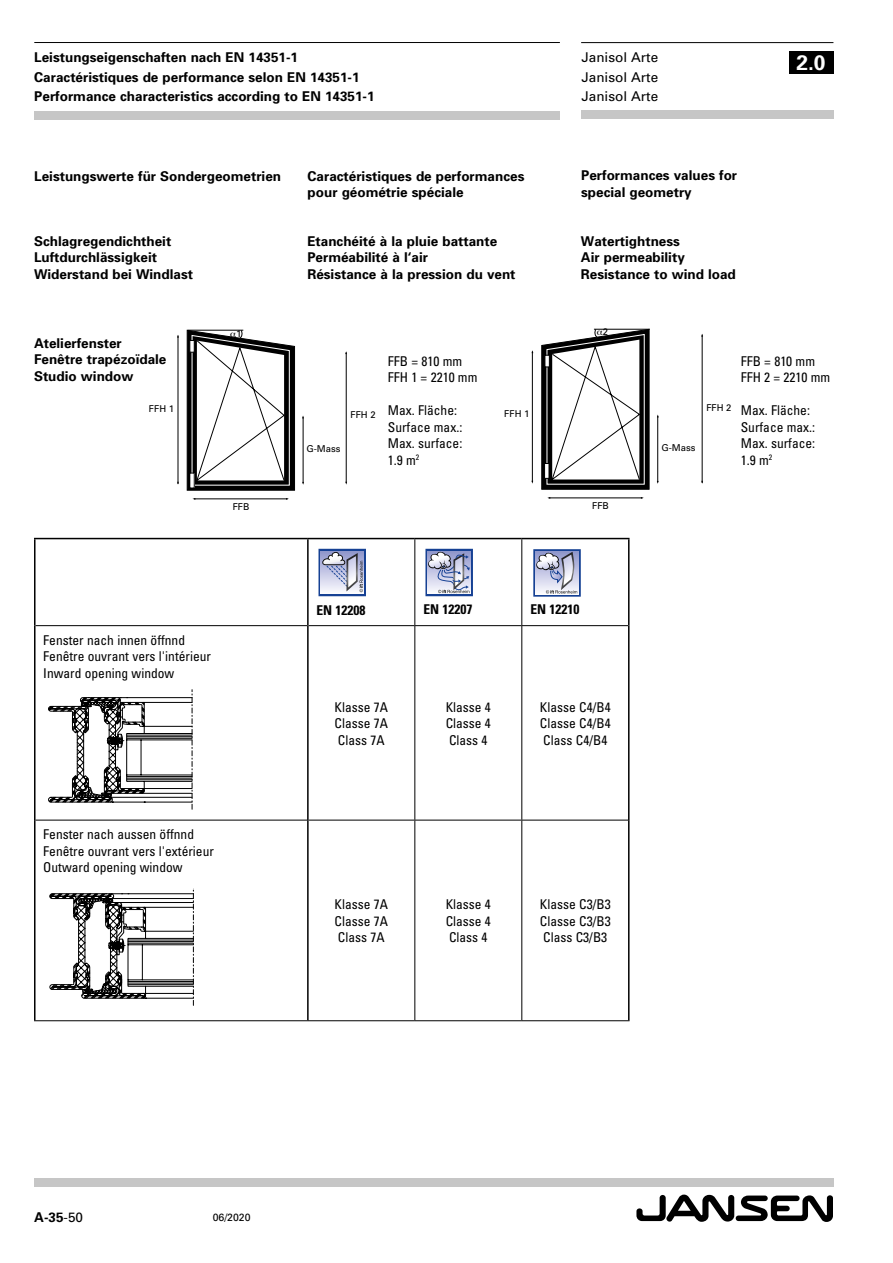
<style>
.page{position:relative;width:893px;height:1263px;background:#fff}
.page>*{position:absolute;margin:0;border:0;box-sizing:border-box;transform-origin:0 0}
.t1{font:700 21px "Univers";color:#fff}
.t2{font:700 13.5px/16.5px "Univers";color:#000}
.t3{font:condensed 13.5px/16.5px "Univers";color:#000}
.t4{font:13.5px/19.5px "Univers";color:#000;text-align:justify}
.t5{font:700 condensed 13.5px "Univers";color:#000}
.t6{font:10.5px "Univers";color:#000}
.t7{font:9.45px "Univers";color:#000}
.s1{font-weight:400}
</style>
<div class="page">
<div style="left:34px;top:1178px;width:799px;height:8px;background:#c6c6c6"></div>
<svg style="left:636px;top:1194px;width:197px;height:28px"></svg>
<div style="left:34px;top:111px;width:526px;height:8px;background:#c6c6c6"></div>
<hr style="left:34px;top:42px;width:526px;height:1px;background:#000">
<div style="left:581px;top:111px;width:252px;height:8px;background:#c6c6c6"></div>
<hr style="left:581px;top:42px;width:252px;height:1px;background:#000">
<div style="left:788px;top:51px;width:45px;height:22px;background:#000"></div>
<svg style="left:49px;top:889px;width:145px;height:116px"></svg>
<hr style="left:414px;top:539px;width:1px;height:86px;background:#000">
<hr style="left:521px;top:539px;width:1px;height:86px;background:#000">
<hr style="left:36px;top:625px;width:271px;height:1px;background:#000">
<hr style="left:309px;top:625px;width:106px;height:1px;background:#000">
<hr style="left:415px;top:625px;width:107px;height:1px;background:#000">
<hr style="left:414px;top:626px;width:1px;height:194px;background:#000">
<hr style="left:522px;top:625px;width:106px;height:1px;background:#000">
<hr style="left:521px;top:626px;width:1px;height:194px;background:#000">
<hr style="left:36px;top:820px;width:271px;height:1px;background:#000">
<hr style="left:309px;top:820px;width:106px;height:1px;background:#000">
<hr style="left:415px;top:820px;width:107px;height:1px;background:#000">
<hr style="left:414px;top:820px;width:1px;height:200px;background:#000">
<hr style="left:522px;top:820px;width:106px;height:1px;background:#000">
<hr style="left:521px;top:820px;width:1px;height:200px;background:#000">
<hr style="left:34px;top:1020px;width:274px;height:1px;background:#000">
<hr style="left:308px;top:1020px;width:107px;height:1px;background:#000">
<hr style="left:415px;top:1020px;width:107px;height:1px;background:#000">
<hr style="left:522px;top:1020px;width:108px;height:1px;background:#000">
<hr style="left:34px;top:538px;width:274px;height:1px;background:#000">
<hr style="left:34px;top:539px;width:2px;height:87px;background:#000">
<hr style="left:308px;top:538px;width:107px;height:1px;background:#000">
<hr style="left:415px;top:538px;width:107px;height:1px;background:#000">
<hr style="left:522px;top:538px;width:108px;height:1px;background:#000">
<hr style="left:628px;top:539px;width:2px;height:87px;background:#000">
<hr style="left:34px;top:626px;width:2px;height:194px;background:#000">
<hr style="left:628px;top:626px;width:2px;height:194px;background:#000">
<hr style="left:34px;top:820px;width:2px;height:200px;background:#000">
<hr style="left:628px;top:820px;width:2px;height:200px;background:#000">
<hr style="left:307px;top:539px;width:2px;height:87px;background:#000">
<hr style="left:307px;top:626px;width:2px;height:194px;background:#000">
<hr style="left:307px;top:820px;width:2px;height:200px;background:#000">
<svg style="left:318px;top:549px;width:48px;height:47px"></svg>
<svg style="left:425px;top:549px;width:48px;height:47px;background:#9ba5c5"></svg>
<svg style="left:533px;top:549px;width:48px;height:48px;background:#a6aeca"></svg>
<hr style="left:194px;top:499px;width:94px;height:1px;background:#000">
<hr style="left:549px;top:498px;width:93px;height:1px;background:#000">
<svg style="left:48px;top:690px;width:145px;height:120px"></svg>
<svg style="left:177px;top:330px;width:170px;height:161px"></svg>
<svg style="left:531px;top:329px;width:172px;height:161px"></svg>
<p class="t2" style="left:34px;top:47px;width:342px;line-height:19.5px">Leistungseigenschaften nach EN 14351-1<br>Caractéristiques de performance selon EN 14351-1<br>Performance characteristics according to EN 14351-1</p>
<p class="t2" style="left:34px;top:167px;width:248px">Leistungswerte für Sondergeometrien</p>
<p class="t2" style="left:34px;top:232px;width:161px">Schlagregendichtheit<br>Luftdurchlässigkeit<br>Widerstand bei Windlast</p>
<p class="t2" style="left:34px;top:334px;width:134px">Atelierfenster<br>Fenêtre trapézoïdale<br>Studio window</p>
<p class="t7" style="left:149px;top:403px;width:27px">FFH 1</p>
<p class="t7" style="left:236px;top:327px;width:7px">1</p>
<p class="t7" style="left:233px;top:500px;width:18px">FFB</p>
<p class="t2" style="left:308px;top:167px;width:218px">Caractéristiques de performances pour géométrie spéciale</p>
<p class="t2" style="left:307px;top:232px;width:210px">Etanchéité à la pluie battante<br>Perméabilité à l‘air<br>Résistance à la pression du vent</p>
<p class="t7" style="left:306px;top:443px;width:36px">G-Mass</p>
<p class="t3" style="left:388px;top:353px;width:91px">FFB = 810 mm<br>FFH 1 = 2210 mm</p>
<p class="t3" style="left:388px;top:402px;width:76px">Max. Fläche:<br>Surface max.:<br>Max. surface:<br>1.9 m<sup>2</sup></p>
<p class="t7" style="left:412px;top:408px;width:27px">FFH 2</p>
<p class="t7" style="left:350px;top:409px;width:27px">FFH 2</p>
<p class="t7" style="left:443px;top:409px;width:27px">FFH 1</p>
<p class="t7" style="left:368px;top:442px;width:36px">G-Mass</p>
<p class="t7" style="left:504px;top:408px;width:27px">FFH 1</p>
<p class="t4" style="left:581px;top:47px;width:78px">Janisol Arte Janisol Arte Janisol Arte</p>
<p class="t2" style="left:581px;top:167px;width:158px">Performances values for special geometry</p>
<p class="t2" style="left:581px;top:232px;width:156px">Watertightness<br>Air permeability<br>Resistance to wind load</p>
<p class="t7" style="left:603px;top:326px;width:7px">2</p>
<h1 class="t1" style="left:796px;top:49px;width:31px">2.0</h1>
<p class="t7" style="left:592px;top:499px;width:18px">FFB</p>
<p class="t7" style="left:661px;top:442px;width:36px">G-Mass</p>
<p class="t7" style="left:706px;top:402px;width:27px">FFH 2</p>
<p class="t3" style="left:741px;top:353px;width:91px">FFB = 810 mm<br>FFH 2 = 2210 mm</p>
<p class="t3" style="left:741px;top:402px;width:76px">Max. Fläche:<br>Surface max.:<br>Max. surface:<br>1.9 m<sup>2</sup></p>
<p class="t3" style="left:43px;top:632px;width:169px">Fenster nach innen öffnnd<br>Fenêtre ouvrant vers l'intérieur<br>Inward opening window</p>
<p class="t3" style="left:43px;top:826px;width:172px">Fenster nach aussen öffnnd<br>Fenêtre ouvrant vers l'extérieur<br>Outward opening window</p>
<p class="t7" style="left:160px;top:860px;width:36px">G-Mass</p>
<p class="t7" style="left:347px;top:598px;width:19px">FFH</p>
<p class="t5" style="left:316px;top:601px;width:51px">EN 12208</p>
<p class="t5" style="left:423px;top:600px;width:51px">EN 12207</p>
<p class="t5" style="left:530px;top:600px;width:51px">EN 12210</p>
<p class="t3" style="left:335px;top:698px;width:55px;text-align:justify">Klasse 7A Classe 7A Class 7A</p>
<p class="t3" style="left:446px;top:698px;width:47px;text-align:justify">Klasse 4<br>Classe 4<br>Class 4</p>
<p class="t3" style="left:540px;top:698px;width:72px;text-align:justify">Klasse C4/B4<br>Classe C4/B4<br>Class C4/B4</p>
<p class="t7" style="left:544px;top:742px;width:27px">FFB g</p>
<p class="t3" style="left:335px;top:896px;width:55px;text-align:justify">Klasse 7A Classe 7A Class 7A</p>
<p class="t3" style="left:446px;top:896px;width:47px;text-align:justify">Klasse 4<br>Classe 4<br>Class 4</p>
<p class="t3" style="left:540px;top:896px;width:72px;text-align:justify">Klasse C3/B3<br>Classe C3/B3<br>Class C3/B3</p>
<p class="t7" style="left:578px;top:909px;width:18px">FFB</p>
<p class="t7" style="left:447px;top:910px;width:18px">FFB</p>
<p class="t2" style="left:34px;top:1209px;width:50px">A-35<span class="s1">-50</span></p>
<p class="t6" style="left:213px;top:1211px;width:39px">06/2020</p>
</div>
